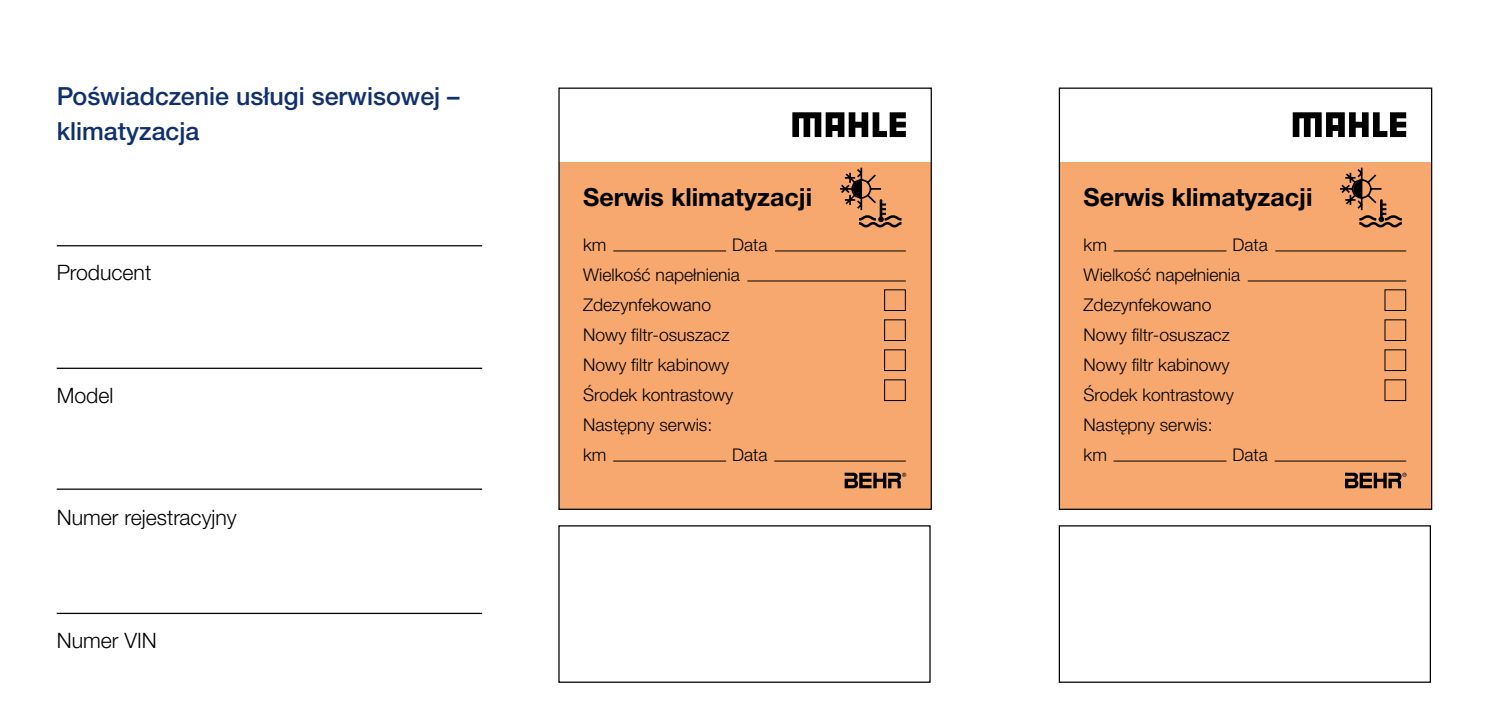
<style>
.page{position:relative;width:1489px;height:709px;background:#fff}
.page>*{position:absolute;margin:0;border:0;box-sizing:border-box;transform-origin:0 0}
.t1{font:500 25px/35px "Helvetica Neue LTW1 G";color:#11306e}
.t2{font:700 25px "Helvetica Neue LTW1 G";color:#000}
.t3{font:300 21.25px "Helvetica Neue LTW1 G";color:#000}
.t4{font:300 17.5px/30px "Helvetica Neue LTW1 G";color:#000}
</style>
<div class="page">
<hr style="left:57px;top:613px;width:425px;height:1px;background:#000">
<hr style="left:57px;top:245px;width:425px;height:1px;background:#000">
<hr style="left:57px;top:368px;width:425px;height:1px;background:#000">
<hr style="left:57px;top:488px;width:425px;height:2px;background:#000">
<div style="left:559px;top:162px;width:371px;height:346px;background:#f6a86e"></div>
<svg style="left:840px;top:168px;width:62px;height:59px"></svg>
<hr style="left:613px;top:250px;width:113px;height:1px;background:#000">
<hr style="left:775px;top:250px;width:130px;height:1px;background:#000">
<hr style="left:613px;top:460px;width:113px;height:1px;background:#000">
<hr style="left:774px;top:460px;width:131px;height:1px;background:#000">
<hr style="left:747px;top:280px;width:158px;height:1px;background:#000">
<div style="left:884px;top:289px;width:21px;height:22px;border:1px solid #000"></div>
<div style="left:884px;top:319px;width:21px;height:22px;border:1px solid #000"></div>
<div style="left:884px;top:349px;width:21px;height:22px;border:1px solid #000"></div>
<div style="left:884px;top:379px;width:21px;height:22px;border:1px solid #000"></div>
<svg style="left:792px;top:112px;width:113px;height:25px"></svg>
<svg style="left:844px;top:472px;width:62px;height:16px"></svg>
<div style="left:558px;top:88px;width:373px;height:422px;border:1px solid #000"></div>
<div style="left:1059px;top:162px;width:371px;height:346px;background:#f6a86e"></div>
<svg style="left:1340px;top:168px;width:62px;height:59px"></svg>
<hr style="left:1113px;top:250px;width:113px;height:1px;background:#000">
<hr style="left:1275px;top:250px;width:130px;height:1px;background:#000">
<hr style="left:1113px;top:460px;width:113px;height:1px;background:#000">
<hr style="left:1274px;top:460px;width:131px;height:1px;background:#000">
<hr style="left:1247px;top:280px;width:158px;height:1px;background:#000">
<svg style="left:1292px;top:112px;width:113px;height:25px"></svg>
<svg style="left:1345px;top:472px;width:61px;height:16px"></svg>
<div style="left:1058px;top:88px;width:373px;height:422px;border:1px solid #000"></div>
<h1 class="t1" style="left:57px;top:79px;width:404px">Poświadczenie usługi serwisowej – klimatyzacja</h1>
<p class="t3" style="left:57px;top:259px;width:96px">Producent</p>
<p class="t3" style="left:57px;top:382px;width:58px">Model</p>
<p class="t3" style="left:57px;top:504px;width:181px">Numer rejestracyjny</p>
<p class="t3" style="left:57px;top:627px;width:101px">Numer VIN</p>
<h1 class="t2" style="left:583px;top:182px;width:230px">Serwis klimatyzacji</h1>
<p class="t4" style="left:583px;top:230px;width:186px;text-indent:149px">Data<br>Wielkość napełnienia<br>Zdezynfekowano<br>Nowy filtr-osuszacz<br>Nowy filtr kabinowy<br>Środek kontrastowy<br>Następny serwis:<br>km</p>
<p class="t4" style="left:583px;top:230px;width:25px">km</p>
<p class="t4" style="left:732px;top:440px;width:37px">Data</p>
<h1 class="t2" style="left:1083px;top:182px;width:230px">Serwis klimatyzacji</h1>
<p class="t4" style="left:1083px;top:230px;width:186px;text-indent:149px">Data<br>Wielkość napełnienia<br>Zdezynfekowano<br>Nowy filtr-osuszacz<br>Nowy filtr kabinowy<br>Środek kontrastowy<br>Następny serwis:<br>km</p>
<p class="t4" style="left:1083px;top:230px;width:25px">km</p>
<p class="t4" style="left:1232px;top:440px;width:37px">Data</p>
</div>
